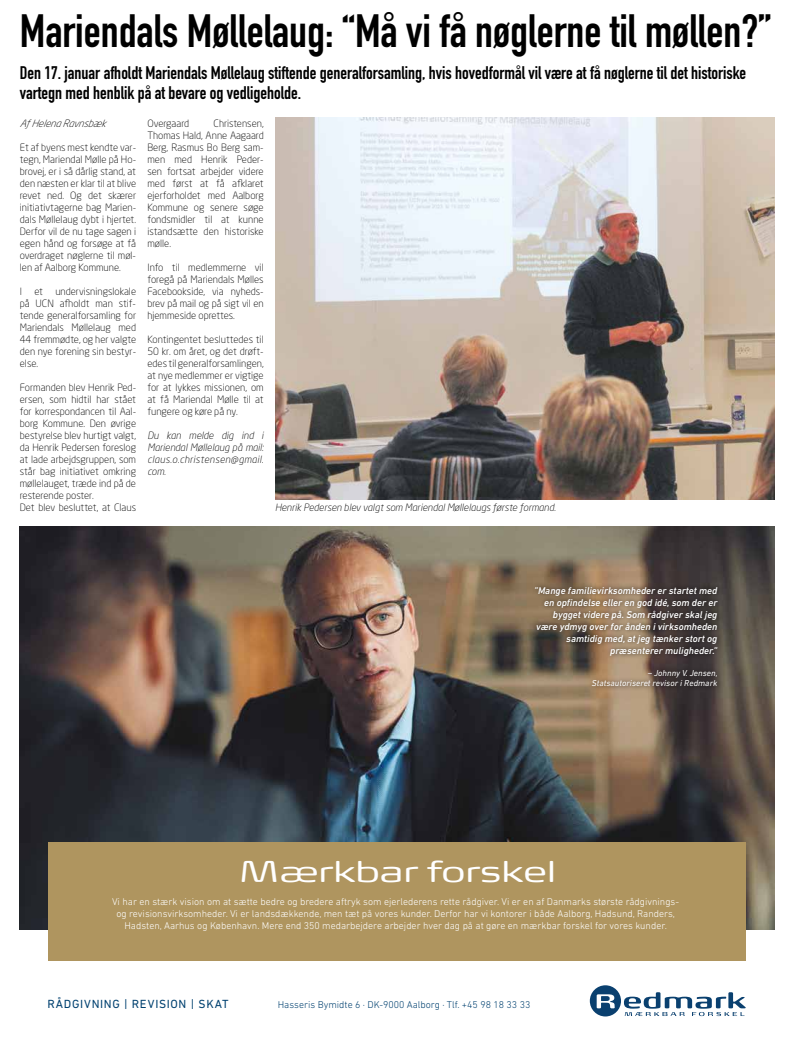
<style>
.page{position:relative;width:794px;height:1049px;background:#fff}
.page>*{position:absolute;margin:0;border:0;box-sizing:border-box;transform-origin:0 0}
.t1{font:700 46px "DIN Condensed";color:#000}
.t2{font:300 38px "FP Head Pro";color:#fff}
.t3{font:700 18px/20px "DIN Condensed";color:#000}
.t4{font:12px "DIN Next LT Pro";letter-spacing:.055em;color:#004170}
.t5{font:300 10px/12px "Neo Sans W1 G";color:#000;text-align:justify}
.t6{font:300 10px/12px "DIN Next LT Pro";color:#fff;text-align:center}
.t7{font:italic 500 10px/12px "DIN Next LT Pro";color:#fff;text-align:right}
.t8{font:italic 300 10px/12px "Neo Sans W1 G";color:#000;text-align:justify}
.t9{font:300 10px "DIN Next LT Pro";color:#004170}
.t10{font:italic 8.8px/10px "DIN Next LT Pro";color:#fff;text-align:right}
</style>
<div class="page">
<img style="left:20px;top:526px;width:754px;height:403px">
<div style="left:48px;top:842px;width:698px;height:118px;background:#af955f"></div>
<svg style="left:590px;top:985px;width:156px;height:31px"></svg>
<div style="left:531px;top:582px;width:192px;height:110px;background:#000;opacity:.75"></div>
<img style="left:275px;top:117px;width:499px;height:383px">
<h1 class="t1" style="left:20px;top:0;width:753px">Mariendals Møllelaug: “Må vi få nøglerne til møllen?”</h1>
<h3 class="t3" style="left:20px;top:63px;width:728px">Den 17. januar afholdt Mariendals Møllelaug stiftende generalforsamling, hvis hovedformål vil være at få nøglerne til det historiske vartegn med henblik på at bevare og vedligeholde.</h3>
<p class="t8" style="left:20px;top:117px;width:87px">Af Helena Ravnsbæk</p>
<p class="t5" style="left:20px;top:141px;width:118px">Et af byens mest kendte var&shy;tegn, Mariendal Mølle på Ho&shy;brovej, er i så dårlig stand, at den næsten er klar til at blive revet ned. Og det skærer initiativtagerne bag Marien&shy;dals Møllelaug dybt i hjertet.<br>Derfor vil de nu tage sagen i egen hånd og forsøge at få overdraget nøglerne til møl&shy;len af Aalborg Kommune.</p>
<p class="t5" style="left:20px;top:285px;width:118px">I et undervisningslokale på UCN afholdt man stif&shy;tende generalforsamling for Mariendals Møllelaug med 44 fremmødte, og her valgte den nye forening sin bestyr&shy;else.</p>
<p class="t5" style="left:20px;top:381px;width:118px;text-align:left">Formanden blev Henrik Ped&shy;ersen, som hidtil har stået for korrespondancen til Aal&shy;borg Kommune. Den øvrige bestyrelse blev hurtigt valgt, da Henrik Pedersen foreslog at lade arbejdsgruppen, som står bag initiativet omkring møllelauget, træde ind på de resterende poster.<br>Det blev besluttet, at Claus</p>
<p class="t5" style="left:147px;top:117px;width:118px;text-indent:66px">Christensen, Thomas Hald, Anne Aagaard Berg, Rasmus Bo Berg sam&shy;men med Henrik Peder&shy;sen fortsat arbejder videre med først at få afklaret ejerforholdet med Aalborg Kommune og senere søge fondsmidler til at kunne istandsætte den historiske mølle.</p>
<p class="t5" style="left:147px;top:261px;width:118px">Info til medlemmerne vil foregå på Mariendals Mølles Facebookside, via nyheds&shy;brev på mail og på sigt vil en hjemmeside oprettes.</p>
<p class="t5" style="left:147px;top:333px;width:118px">Kontingentet besluttedes til 50 kr. om året, og det drøft&shy;edes til generalforsamlingen, at nye medlemmer er vigtige for at lykkes missionen, om at få Mariendal Mølle til at fungere og køre på ny.</p>
<p class="t8" style="left:147px;top:429px;width:118px">Du kan melde dig ind i Mariendal Møllelaug på mail: claus.o.christensen@gmail. com.</p>
<p class="t5" style="left:147px;top:117px;width:43px">Overgaard</p>
<p class="t8" style="left:275px;top:501px;width:282px">Henrik Pedersen blev valgt som Mariendal Møllelaugs første formand.</p>
<p class="t7" style="left:534px;top:584px;width:185px">”Mange familievirksomheder er startet med en opfindelse eller en god idé, som der er bygget videre på. Som rådgiver skal jeg være ydmyg over for ånden i virksomheden samtidig med, at jeg tænker stort og præsenterer muligheder.”</p>
<p class="t10" style="left:592px;top:667px;width:127px">– Johnny V. Jensen,<br>Statsautoriseret revisor i Redmark</p>
<h2 class="t2" style="left:239px;top:844px;width:319px">Mærkbar forskel</h2>
<p class="t6" style="left:112px;top:896px;width:568px">Vi har en stærk vision om at sætte bedre og bredere aftryk som ejerlederens rette rådgiver. Vi er en af Danmarks største rådgivnings&shy;og revisionsvirksomheder. Vi er landsdækkende, men tæt på vores kunder. Derfor har vi kontorer i både Aalborg, Hadsund, Randers,<br>Hadsten, Aarhus og København. Mere end 350 medarbejdere arbejder hver dag på at gøre en mærkbar forskel for vores kunder.</p>
<p class="t4" style="left:47px;top:997px;width:182px">RÅDGIVNING | REVISION | SKAT</p>
<p class="t9" style="left:278px;top:999px;width:254px">Hasseris Bymidte 6 · DK-9000 Aalborg · Tlf. +45 98 18 33 33</p>
</div>
